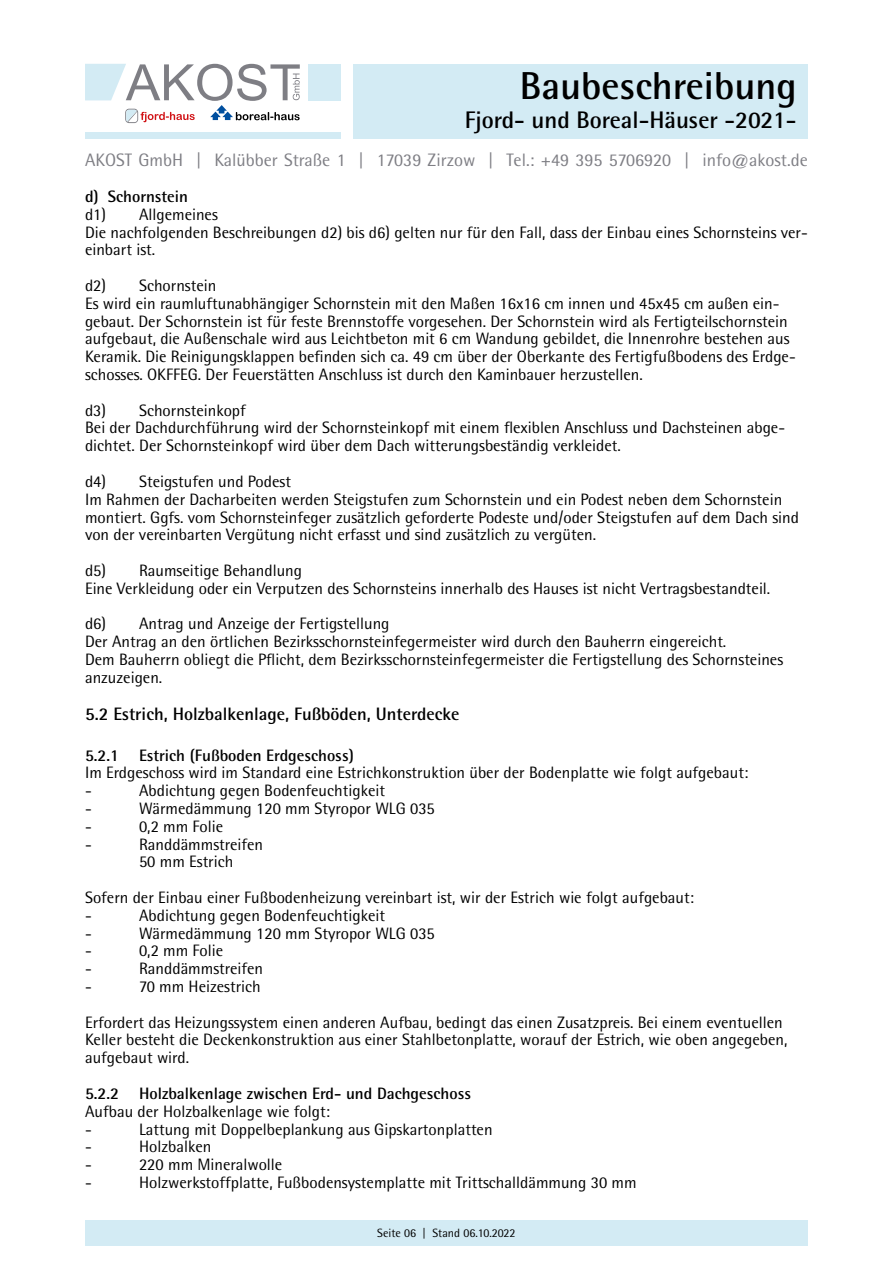
<style>
.page{position:relative;width:893px;height:1263px;background:#fff}
.page>*{position:absolute;margin:0;border:0;box-sizing:border-box;transform-origin:0 0}
.t1{font:700 39px "Rotis Semi Sans Std";color:#000}
.t2{font:700 24px "Rotis Semi Sans Std";color:#000}
.t3{font:18px "Rotis Semi Sans Std";color:#7e7e84}
.ZW_US{font:700 18px "Rotis Semi Sans Std";color:#000}
.t4{font:16.5px/17.9px "Rotis Semi Sans Std";color:#000}
.t5{font:700 16.5px "Rotis Semi Sans Std";color:#000}
.t6{font:12px "Rotis Semi Sans Std";color:#000}
</style>
<div class="page">
<div style="left:308px;top:64px;width:32px;height:36px;background:#d3ebf4"></div>
<div style="left:85px;top:132px;width:255px;height:7px;background:#d3ebf4"></div>
<svg style="left:85px;top:64px;width:215px;height:59px"></svg>
<div style="left:353px;top:64px;width:455px;height:75px;background:#d3ebf4"></div>
<div style="left:85px;top:1220px;width:723px;height:25px;background:#d3ebf4"></div>
<h1 class="t1" style="left:520px;top:62px;width:278px">Baubeschreibung</h1>
<h2 class="t2" style="left:465px;top:105px;width:333px">Fjord- und Boreal-Häuser -2021-</h2>
<p class="t3" style="left:85px;top:149px;width:724px">AKOST GmbH | Kalübber Straße 1 | 17039 Zirzow | Tel.: +49 395 5706920 | info@akost.de</p>
<p class="t5" style="left:85px;top:186px;width:105px">d) Schornstein</p>
<p class="t4" style="left:85px;top:205px;width:134px">d1) Allgemeines</p>
<p class="t4" style="left:85px;top:223px;width:724px">Die nachfolgenden Beschreibungen d2) bis d6) gelten nur für den Fall, dass der Einbau eines Schornsteins ver&shy;einbart ist.</p>
<p class="t4" style="left:85px;top:276px;width:712px">d2) Schornstein<br>Es wird ein raumluftunabhängiger Schornstein mit den Maßen 16x16 cm innen und 45x45 cm außen ein&shy;gebaut. Der Schornstein ist für feste Brennstoffe vorgesehen. Der Schornstein wird als Fertigteilschornstein aufgebaut, die Außenschale wird aus Leichtbeton mit 6 cm Wandung gebildet, die Innenrohre bestehen aus Keramik. Die Reinigungsklappen befinden sich ca. 49 cm über der Oberkante des Fertigfußbodens des Erdge&shy;schosses. OKFFEG. Der Feuerstätten Anschluss ist durch den Kaminbauer herzustellen.</p>
<p class="t4" style="left:85px;top:401px;width:701px">d3) Schornsteinkopf<br>Bei der Dachdurchführung wird der Schornsteinkopf mit einem flexiblen Anschluss und Dachsteinen abge&shy;dichtet. Der Schornsteinkopf wird über dem Dach witterungsbeständig verkleidet.</p>
<p class="t4" style="left:85px;top:472px;width:715px">d4) Steigstufen und Podest<br>Im Rahmen der Dacharbeiten werden Steigstufen zum Schornstein und ein Podest neben dem Schornstein montiert. Ggfs. vom Schornsteinfeger zusätzlich geforderte Podeste und/oder Steigstufen auf dem Dach sind von der vereinbarten Vergütung nicht erfasst und sind zusätzlich zu vergüten.</p>
<p class="t4" style="left:85px;top:561px;width:219px">d5) Raumseitige Behandlung</p>
<p class="t4" style="left:85px;top:579px;width:687px">Eine Verkleidung oder ein Verputzen des Schornsteins innerhalb des Hauses ist nicht Vertragsbestandteil.</p>
<p class="t4" style="left:85px;top:615px;width:700px">d6) Antrag und Anzeige der Fertigstellung<br>Der Antrag an den örtlichen Bezirksschornsteinfegermeister wird durch den Bauherrn eingereicht.<br>Dem Bauherrn obliegt die Pflicht, dem Bezirksschornsteinfegermeister die Fertigstellung des Schornsteines anzuzeigen.</p>
<p class="ZW_US" style="left:85px;top:703px;width:376px">5.2 Estrich, Holzbalkenlage, Fußböden, Unterdecke</p>
<p class="t5" style="left:85px;top:745px;width:270px">5.2.1 Estrich (Fußboden Erdgeschoss)</p>
<p class="t4" style="left:85px;top:764px;width:665px">Im Erdgeschoss wird im Standard eine Estrichkonstruktion über der Bodenplatte wie folgt aufgebaut:</p>
<p class="t4" style="left:85px;top:781px;width:8px">-</p>
<p class="t4" style="left:139px;top:781px;width:248px">Abdichtung gegen Bodenfeuchtigkeit</p>
<p class="t4" style="left:85px;top:799px;width:8px">-</p>
<p class="t4" style="left:139px;top:799px;width:297px">Wärmedämmung 120 mm Styropor WLG 035</p>
<p class="t4" style="left:85px;top:817px;width:8px">-</p>
<p class="t4" style="left:139px;top:817px;width:86px">0,2 mm Folie</p>
<p class="t4" style="left:85px;top:835px;width:8px">-</p>
<p class="t4" style="left:139px;top:835px;width:125px">Randdämmstreifen</p>
<p class="t4" style="left:139px;top:853px;width:96px">50 mm Estrich</p>
<p class="t4" style="left:85px;top:888px;width:610px">Sofern der Einbau einer Fußbodenheizung vereinbart ist, wir der Estrich wie folgt aufgebaut:</p>
<p class="t4" style="left:85px;top:906px;width:8px">-</p>
<p class="t4" style="left:139px;top:906px;width:248px">Abdichtung gegen Bodenfeuchtigkeit</p>
<p class="t4" style="left:85px;top:924px;width:8px">-</p>
<p class="t4" style="left:139px;top:924px;width:297px">Wärmedämmung 120 mm Styropor WLG 035</p>
<p class="t4" style="left:85px;top:942px;width:8px">-</p>
<p class="t4" style="left:139px;top:942px;width:86px">0,2 mm Folie</p>
<p class="t4" style="left:85px;top:959px;width:8px">-</p>
<p class="t4" style="left:139px;top:959px;width:125px">Randdämmstreifen</p>
<p class="t4" style="left:85px;top:977px;width:8px">-</p>
<p class="t4" style="left:139px;top:977px;width:123px">70 mm Heizestrich</p>
<p class="t4" style="left:85px;top:1013px;width:704px">Erfordert das Heizungssystem einen anderen Aufbau, bedingt das einen Zusatzpreis. Bei einem eventuellen<br>Keller besteht die Deckenkonstruktion aus einer Stahlbetonplatte, worauf der Estrich, wie oben angegeben, aufgebaut wird.</p>
<p class="t5" style="left:85px;top:1083px;width:387px">5.2.2 Holzbalkenlage zwischen Erd- und Dachgeschoss</p>
<p class="t4" style="left:85px;top:1102px;width:246px">Aufbau der Holzbalkenlage wie folgt:</p>
<p class="t4" style="left:85px;top:1120px;width:8px">-</p>
<p class="t4" style="left:139px;top:1120px;width:355px">Lattung mit Doppelbeplankung aus Gipskartonplatten</p>
<p class="t4" style="left:85px;top:1138px;width:8px">-</p>
<p class="t4" style="left:139px;top:1138px;width:74px">Holzbalken</p>
<p class="t4" style="left:85px;top:1155px;width:8px">-</p>
<p class="t4" style="left:139px;top:1155px;width:145px">220 mm Mineralwolle</p>
<p class="t4" style="left:85px;top:1173px;width:8px">-</p>
<p class="t4" style="left:139px;top:1173px;width:499px">Holzwerkstoffplatte, Fußbodensystemplatte mit Trittschalldämmung 30 mm</p>
<p class="t6" style="left:377px;top:1225px;width:140px">Seite 06 | Stand 06.10.2022</p>
</div>
